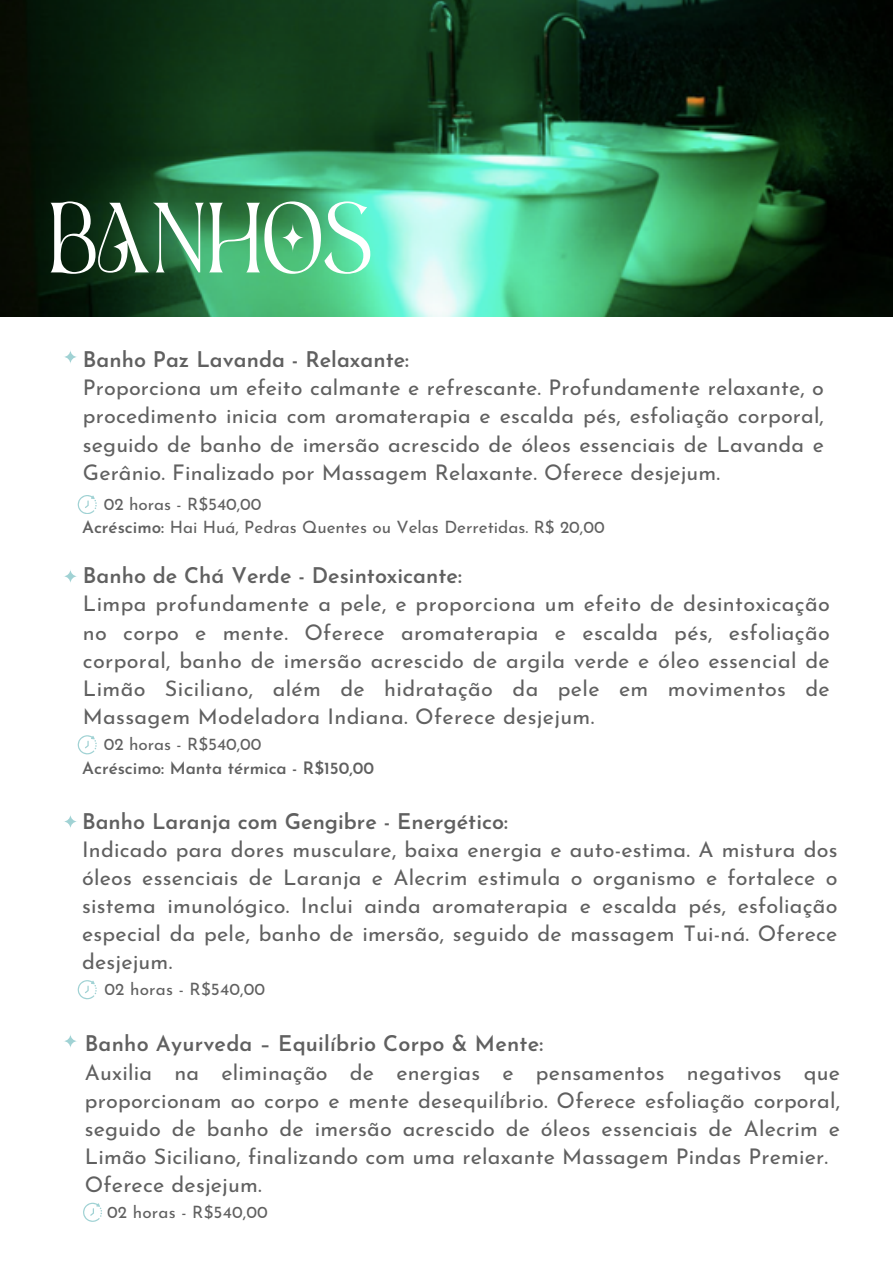
<style>
.page{position:relative;width:893px;height:1264px;background:#fff}
.page>*{position:absolute;margin:0;border:0;box-sizing:border-box;transform-origin:0 0}
.t1{font:87px "Aesthetic";color:#fff}
.t2{font:21.6px/28.2px "Josefin Sans";letter-spacing:.01em;color:#606060}
.t3{font:17.1px "Josefin Sans";color:#606060}
.t4{font:600 17.1px "Josefin Sans";color:#606060}
.s1{font-weight:600}
</style>
<div class="page">
<img style="left:0;top:0;width:892px;height:316px">
<svg style="left:63px;top:350px;width:15px;height:14px"></svg>
<svg style="left:63px;top:569px;width:15px;height:14px"></svg>
<svg style="left:63px;top:814px;width:15px;height:14px"></svg>
<svg style="left:63px;top:1033px;width:15px;height:15px"></svg>
<svg style="left:83px;top:1202px;width:19px;height:19px"></svg>
<svg style="left:78px;top:980px;width:19px;height:19px"></svg>
<svg style="left:78px;top:735px;width:19px;height:19px"></svg>
<svg style="left:78px;top:495px;width:19px;height:19px"></svg>
<h1 class="t1" style="left:48px;top:203px;width:325px">BANHOS</h1>
<h2 class="t2" style="left:83px;top:348px;width:742px"><span class="s1">Banho Paz Lavanda - Relaxante:<br></span>Proporciona um efeito calmante e refrescante. Profundamente relaxante, o procedimento inicia com aromaterapia e escalda pés, esfoliação corporal, seguido de banho de imersão acrescido de óleos essenciais de Lavanda e Gerânio. Finalizado por Massagem Relaxante. Oferece desjejum.</h2>
<p class="t3" style="left:104px;top:497px;width:159px">02 horas - R$540,00</p>
<h2 class="t3" style="left:82px;top:520px;width:524px"><span class="s1">Acréscimo:</span> Hai Huá, Pedras Quentes ou Velas Derretidas. R$ 20,00</h2>
<p class="t2" style="left:83px;top:564px;width:748px"><span class="s1">Banho de Chá Verde - Desintoxicante:<br></span>Limpa profundamente a pele, e proporciona um efeito de desintoxicação no corpo e mente. Oferece aromaterapia e escalda pés, esfoliação corporal, banho de imersão acrescido de argila verde e óleo essencial de Limão Siciliano, além de hidratação da pele em movimentos de Massagem Modeladora Indiana. Oferece desjejum.</p>
<p class="t3" style="left:104px;top:737px;width:159px">02 horas - R$540,00</p>
<p class="t4" style="left:82px;top:761px;width:293px">Acréscimo: Manta térmica - R$150,00</p>
<p class="t2" style="left:82px;top:809px;width:756px"><span class="s1">Banho Laranja com Gengibre - Energético:<br></span>Indicado para dores musculare, baixa energia e auto-estima. A mistura dos óleos essenciais de Laranja e Alecrim estimula o organismo e fortalece o sistema imunológico. Inclui ainda aromaterapia e escalda pés, esfoliação especial da pele, banho de imersão, seguido de massagem Tui-ná. Oferece desjejum.</p>
<p class="t3" style="left:104px;top:982px;width:162px">02 horas - R$540,00</p>
<p class="t2" style="left:85px;top:1031px;width:756px"><span class="s1">Banho Ayurveda – Equilíbrio Corpo &amp; Mente:<br></span>Auxilia na eliminação de energias e pensamentos negativos que proporcionam ao corpo e mente desequilíbrio. Oferece esfoliação corporal, seguido de banho de imersão acrescido de óleos essenciais de Alecrim e Limão Siciliano, finalizando com uma relaxante Massagem Pindas Premier.<br>Oferece desjejum.</p>
<p class="t3" style="left:107px;top:1205px;width:162px">02 horas - R$540,00</p>
</div>
